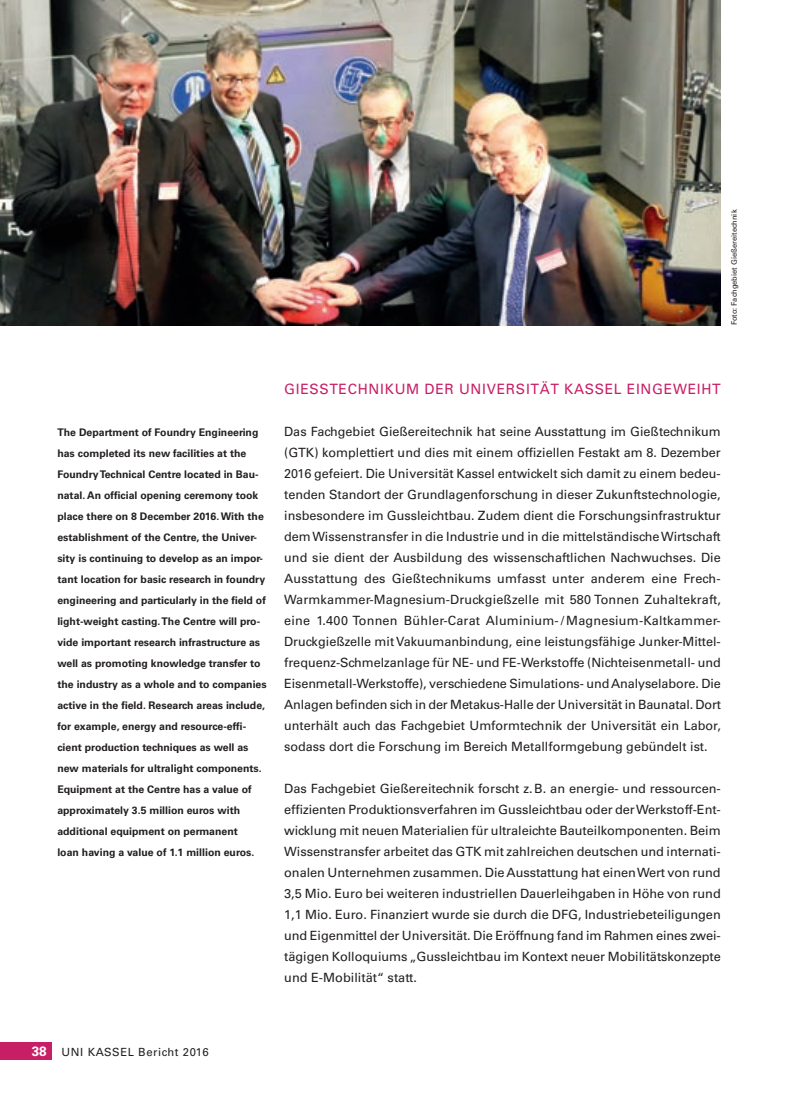
<style>
.page{position:relative;width:808px;height:1106px;background:#fff}
.page>*{position:absolute;margin:0;border:0;box-sizing:border-box;transform-origin:0 0}
.t1{font:14.25px "Univers LT";letter-spacing:.05em;color:#c71e66}
.t2{font:12.75px/21px "Univers LT";color:#231f20;text-align:justify}
.t3{font:11.25px "Univers LT";letter-spacing:.05em;color:#231f20}
.t4{font:700 10.5px/21px "Univers LT";color:#231f20}
.t5{font:7.5px "Univers LT";color:#231f20}
.s1{font-weight:700;font-size:13.5px;color:#fff}
</style>
<div class="page">
<img style="left:0;top:0;width:721px;height:325px">
<div style="left:0;top:1042px;width:51px;height:17px;background:#c71e66"></div>
<p class="t5" style="left:730px;top:325px;width:117px;rotate:-90deg">Foto: Fachgebiet Gießereitechnik</p>
<p class="t4" style="left:57px;top:421px;width:211px">The Department of Foundry Engineering has completed its new facilities at the Foundry Technical Centre located in Bau&shy;natal. An official opening ceremony took place there on 8 December 2016. With the establishment of the Centre, the Univer&shy;sity is continuing to develop as an impor&shy;tant location for basic research in foundry engineering and particularly in the field of light-weight casting. The Centre will pro&shy;vide important research infrastructure as well as promoting knowledge transfer to the industry as a whole and to companies active in the field. Research areas include, for example, energy and resource-effi&shy;cient production techniques as well as new materials for ultralight components.<br>Equipment at the Centre has a value of approximately 3.5 million euros with additional equipment on permanent<br>loan having a value of 1.1 million euros.</p>
<p class="t1" style="left:284px;top:380px;width:56px">GieSStechnikum</p>
<p class="t1" style="left:425px;top:380px;width:11px">der</p>
<p class="t1" style="left:459px;top:380px;width:22px">Universität</p>
<p class="t1" style="left:564px;top:380px;width:21px">Kassel</p>
<p class="t1" style="left:627px;top:380px;width:11px">eingeweiht</p>
<p class="t2" style="left:284px;top:420px;width:438px">Das Fachgebiet Gießereitechnik hat seine Ausstattung im Gießtechnikum (GTK) komplettiert und dies mit einem offiziellen Festakt am 8. Dezember 2016 gefeiert. Die Universität Kassel entwickelt sich damit zu einem bedeu&shy;tenden Standort der Grundlagenforschung in dieser Zukunftstechnologie, insbesondere im Gussleichtbau. Zudem dient die Forschungsinfrastruktur dem Wissenstransfer in die Industrie und in die mittelständische Wirtschaft und sie dient der Ausbildung des wissenschaftlichen Nachwuchses. Die Ausstattung des Gießtechnikums umfasst unter anderem eine Frech-Warmkammer-Magnesium-Druckgießzelle mit 580 Tonnen Zuhaltekraft, eine 1.400 Tonnen Bühler-Carat Aluminium-/ Magnesium-Kaltkammer-Druckgießzelle mit Vakuumanbindung, eine leistungsfähige Junker-Mittel&shy;frequenz-Schmelzanlage für NE- und FE-Werkstoffe (Nichteisenmetall- und Eisenmetall-Werkstoffe), verschiedene Simulations- und Analyselabore. Die Anlagen befinden sich in der Metakus-Halle der Universität in Baunatal. Dort unterhält auch das Fachgebiet Umformtechnik der Universität ein Labor, sodass dort die Forschung im Bereich Metallformgebung gebündelt ist.</p>
<p class="t2" style="left:284px;top:777px;width:438px">Das Fachgebiet Gießereitechnik forscht z.B. an energie- und ressourcen&shy;effizienten Produktionsverfahren im Gussleichtbau oder der Werkstoff-Ent&shy;wicklung mit neuen Materialien für ultraleichte Bauteilkomponenten. Beim Wissenstransfer arbeitet das GTK mit zahlreichen deutschen und internati&shy;onalen Unternehmen zusammen. Die Ausstattung hat einen Wert von rund 3,5 Mio. Euro bei weiteren industriellen Dauerleihgaben in Höhe von rund 1,1 Mio. Euro. Finanziert wurde sie durch die DFG, Industriebeteiligungen und Eigenmittel der Universität. Die Eröffnung fand im Rahmen eines zwei&shy;tägigen Kolloquiums „Gussleichtbau im Kontext neuer Mobilitätskonzepte und E-Mobilität“ statt.</p>
<p class="t3" style="left:32px;top:1045px;width:178px"><span class="s1">38</span> UNI KASSEL Bericht 2016</p>
</div>
